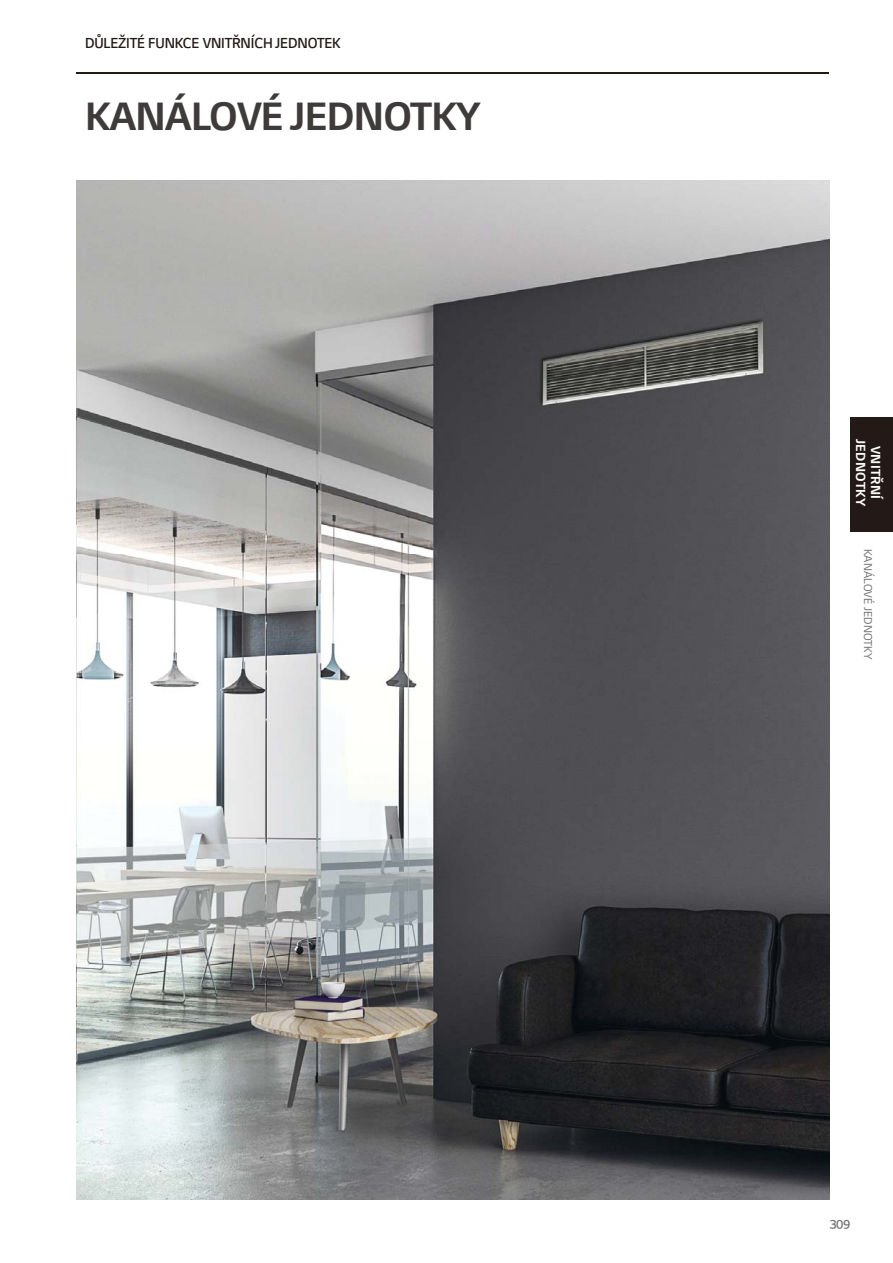
<style>
.page{position:relative;width:893px;height:1263px;background:#fff}
.page>*{position:absolute;margin:0;border:0;box-sizing:border-box;transform-origin:0 0}
.t1{font:700 45px "LG Smart";letter-spacing:-.02em;color:#3f3b3a}
.t2{font:300 16.5px "LG Smart";letter-spacing:-.01em;color:#231916}
.t3{font:700 15px/15px "LG Smart";letter-spacing:.02em;color:#fff;text-align:center}
.t4{font:12.9px "LG Smart";letter-spacing:.01em;color:#727171}
.t5{font:12px "LG Sm Haotf TSB KS Cpc EUC H";color:#727171}
</style>
<div class="page">
<hr style="left:77px;top:72px;width:752px;height:2px;background:#231916">
<div style="left:850px;top:417px;width:43px;height:114px;background:#231916"></div>
<img style="left:77px;top:180px;width:752px;height:1019px">
<p class="t2" style="left:85px;top:37px;width:257px">DŮLEŽITÉ FUNKCE VNITŘNÍCH JEDNOTEK</p>
<h1 class="t1" style="left:85px;top:98px;width:397px">KANÁLOVÉ JEDNOTKY</h1>
<p class="t3" style="left:882px;top:439px;width:69px;rotate:90deg">VNITŘNÍ<br>JEDNOTKY</p>
<p class="t4" style="left:873px;top:549px;width:113px;rotate:90deg">KANÁLOVÉ JEDNOTKY</p>
<p class="t5" style="left:829px;top:1220px;width:23px">309</p>
</div>
